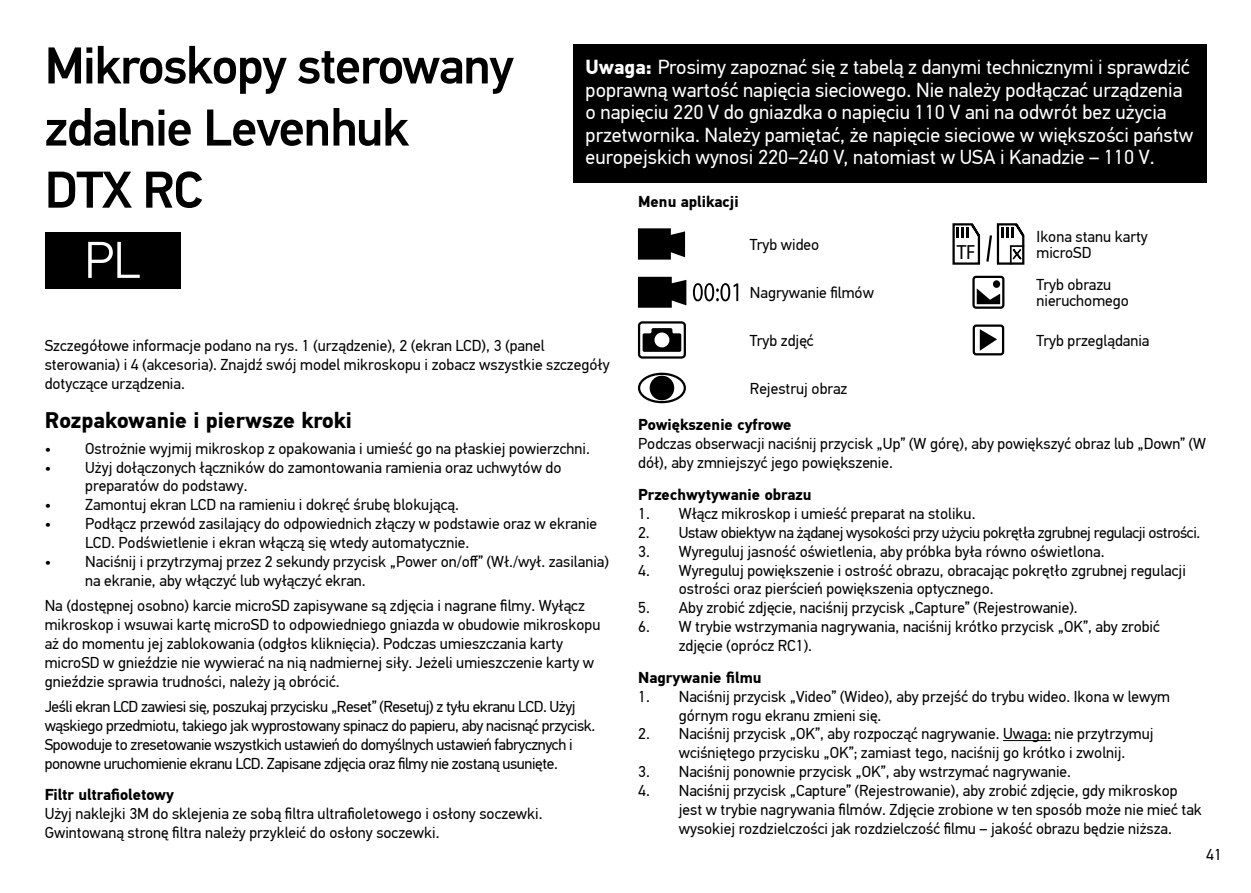
<style>
.page{position:relative;width:1251px;height:893px;background:#fff}
.page>*{position:absolute;margin:0;border:0;box-sizing:border-box;transform-origin:0 0}
.t1{font:500 51.75px/62.1px "PF Din Text Pro";letter-spacing:-.025em;color:#000}
.t2{font:300 51.75px "PF Din Text Pro";color:#fff}
.t3{font:700 22.5px "PF Din Text Pro";color:#000}
.t4{font:20.47px "Myriad Pro";color:#000;scale:.94 1}
.t5{font:20.25px/22.5px "PF Din Text Pro";color:#fff}
.t6{font:15.75px/18.9px "PF Din Text Pro";color:#000}
.t7{font:15.75px/18.9px "PF Din Text Pro";letter-spacing:-.025em;color:#000}
.t8{font:700 15.75px "PF Din Text Pro";color:#000}
.s1{font-weight:700}
</style>
<div class="page">
<hr style="left:1002px;top:740px;width:48px;height:1px;background:#000">
<div style="left:45px;top:232px;width:135px;height:57px;background:#000"></div>
<div style="left:572px;top:45px;width:633px;height:138px;background:#000"></div>
<svg style="left:637px;top:228px;width:48px;height:32px;background:#212121"></svg>
<svg style="left:637px;top:277px;width:49px;height:31px;background:#1d1d1d"></svg>
<svg style="left:692px;top:283px;width:46px;height:18px"></svg>
<svg style="left:642px;top:328px;width:39px;height:24px"></svg>
<div style="left:637px;top:321px;width:48px;height:38px;border:2px solid #000;border-radius:3px"></div>
<div style="left:637px;top:373px;width:48px;height:30px;border:2px solid #000;border-radius:50%"></div>
<div style="left:649px;top:376px;width:25px;height:24px;background:#000;border-radius:50%"></div>
<svg style="left:952px;top:223px;width:73px;height:42px"></svg>
<div style="left:972px;top:276px;width:32px;height:33px;border:2px solid #000;border-radius:3px"></div>
<svg style="left:976px;top:288px;width:23px;height:16px"></svg>
<svg style="left:992px;top:280px;width:7px;height:8px"></svg>
<div style="left:972px;top:324px;width:31px;height:31px;border:2px solid #000;border-radius:2px"></div>
<svg style="left:979px;top:329px;width:17px;height:22px"></svg>
<h1 class="t1" style="left:45px;top:35px;width:470px">Mikroskopy sterowany zdalnie Levenhuk<br>DTX RC</h1>
<p class="t5" style="left:585px;top:56px;width:609px"><span class="s1">Uwaga:</span> Prosimy zapoznać się z tabelą z danymi technicznymi i sprawdzić poprawną wartość napięcia sieciowego. Nie należy podłączać urządzenia o napięciu 220 V do gniazdka o napięciu 110 V ani na odwrót bez użycia przetwornika. Należy pamiętać, że napięcie sieciowe w większości państw europejskich wynosi 220–240 V, natomiast w USA i Kanadzie – 110 V.</p>
<p class="t8" style="left:638px;top:192px;width:102px">Menu aplikacji</p>
<h1 class="t2" style="left:84px;top:230px;width:58px">PL</h1>
<p class="t6" style="left:45px;top:336px;width:566px">Szczegółowe informacje podano na rys. 1 (urządzenie), 2 (ekran LCD), 3 (panel sterowania) i 4 (akcesoria). Znajdź swój model mikroskopu i zobacz wszystkie szczegóły dotyczące urządzenia.</p>
<h2 class="t3" style="left:45px;top:407px;width:309px">Rozpakowanie i pierwsze kroki</h2>
<p class="t6" style="left:45px;top:439px;width:546px">• Ostrożnie wyjmij mikroskop z opakowania i umieść go na płaskiej powierzchni.</p>
<p class="t6" style="left:85px;top:458px;width:477px;text-indent:-40px">• Użyj dołączonych łączników do zamontowania ramienia oraz uchwytów do preparatów do podstawy.</p>
<p class="t6" style="left:45px;top:496px;width:416px">• Zamontuj ekran LCD na ramieniu i dokręć śrubę blokującą.</p>
<p class="t6" style="left:85px;top:514px;width:513px;text-indent:-40px">• Podłącz przewód zasilający do odpowiednich złączy w podstawie oraz w ekranie<br>LCD. Podświetlenie i ekran włączą się wtedy automatycznie.</p>
<p class="t6" style="left:85px;top:552px;width:525px;text-indent:-40px">• Naciśnij i przytrzymaj przez 2 sekundy przycisk „Power on/off” (Wł./wył. zasilania) na ekranie, aby włączyć lub wyłączyć ekran.</p>
<p class="t6" style="left:45px;top:596px;width:557px">Na (dostępnej osobno) karcie microSD zapisywane są zdjęcia i nagrane filmy. Wyłącz mikroskop i wsuwai kartę microSD to odpowiedniego gniazda w obudowie mikroskopu aż do momentu jej zablokowania (odgłos kliknięcia). Podczas umieszczania karty microSD w gnieździe nie wywierać na nią nadmiernej siły. Jeżeli umieszczenie karty w gnieździe sprawia trudności, należy ją obrócić.</p>
<p class="t7" style="left:45px;top:697px;width:552px">Jeśli ekran LCD zawiesi się, poszukaj przycisku „Reset” (Resetuj) z tyłu ekranu LCD. Użyj wąskiego przedmiotu, takiego jak wyprostowany spinacz do papieru, aby nacisnąć przycisk.<br>Spowoduje to zresetowanie wszystkich ustawień do domyślnych ustawień fabrycznych i ponowne uruchomienie ekranu LCD. Zapisane zdjęcia oraz filmy nie zostaną usunięte.</p>
<p class="t8" style="left:45px;top:785px;width:131px">Filtr ultrafioletowy</p>
<p class="t6" style="left:45px;top:805px;width:499px">Użyj naklejki 3M do sklejenia ze sobą filtra ultrafioletowego i osłony soczewki.<br>Gwintowaną stronę filtra należy przykleić do osłony soczewki.</p>
<p class="t6" style="left:749px;top:235px;width:71px">Tryb wideo</p>
<p class="t6" style="left:749px;top:283px;width:126px">Nagrywanie filmów</p>
<p class="t6" style="left:749px;top:331px;width:65px">Tryb zdjęć</p>
<p class="t6" style="left:749px;top:379px;width:99px">Rejestruj obraz</p>
<h3 class="t4" style="left:956px;top:240px;width:22px">TF</h3>
<p class="t6" style="left:1036px;top:229px;width:113px;line-height:15.8px">Ikona stanu karty microSD</p>
<p class="t6" style="left:1036px;top:277px;width:94px;line-height:15.8px">Tryb obrazu nieruchomego</p>
<p class="t6" style="left:1036px;top:331px;width:114px">Tryb przeglądania</p>
<p class="t8" style="left:638px;top:415px;width:155px">Powiększenie cyfrowe</p>
<p class="t6" style="left:638px;top:435px;width:569px">Podczas obserwacji naciśnij przycisk „Up” (W górę), aby powiększyć obraz lub „Down” (W dół), aby zmniejszyć jego powiększenie.</p>
<p class="t8" style="left:638px;top:485px;width:175px">Przechwytywanie obrazu</p>
<p class="t6" style="left:638px;top:504px;width:339px">1. Włącz mikroskop i umieść preparat na stoliku.</p>
<p class="t7" style="left:638px;top:523px;width:563px">2. Ustaw obiektyw na żądanej wysokości przy użyciu pokrętła zgrubnej regulacji ostrości.</p>
<p class="t6" style="left:638px;top:542px;width:467px">3. Wyreguluj jasność oświetlenia, aby próbka była równo oświetlona.</p>
<p class="t6" style="left:678px;top:561px;width:508px;text-indent:-40px">4. Wyreguluj powiększenie i ostrość obrazu, obracając pokrętło zgrubnej regulacji ostrości oraz pierścień powiększenia optycznego.</p>
<p class="t6" style="left:638px;top:599px;width:441px">5. Aby zrobić zdjęcie, naciśnij przycisk „Capture” (Rejestrowanie).</p>
<p class="t6" style="left:678px;top:617px;width:482px;text-indent:-40px">6. W trybie wstrzymania nagrywania, naciśnij krótko przycisk „OK”, aby zrobić zdjęcie (oprócz RC1).</p>
<p class="t8" style="left:638px;top:668px;width:125px">Nagrywanie filmu</p>
<p class="t6" style="left:678px;top:687px;width:493px;text-indent:-40px">1. Naciśnij przycisk „Video” (Wideo), aby przejść do trybu wideo. Ikona w lewym górnym rogu ekranu zmieni się.</p>
<p class="t6" style="left:678px;top:725px;width:476px;text-indent:-40px">2. Naciśnij przycisk „OK”, aby rozpocząć nagrywanie. Uwaga: nie przytrzymuj wciśniętego przycisku „OK”; zamiast tego, naciśnij go krótko i zwolnij.</p>
<p class="t6" style="left:638px;top:762px;width:434px">3. Naciśnij ponownie przycisk „OK”, aby wstrzymać nagrywanie.</p>
<p class="t6" style="left:678px;top:781px;width:524px;text-indent:-40px">4. Naciśnij przycisk „Capture” (Rejestrowanie), aby zrobić zdjęcie, gdy mikroskop jest w trybie nagrywania filmów. Zdjęcie zrobione w ten sposób może nie mieć tak wysokiej rozdzielczości jak rozdzielczość filmu – jakość obrazu będzie niższa.</p>
<p class="t6" style="left:1205px;top:845px;width:17px">41</p>
</div>
